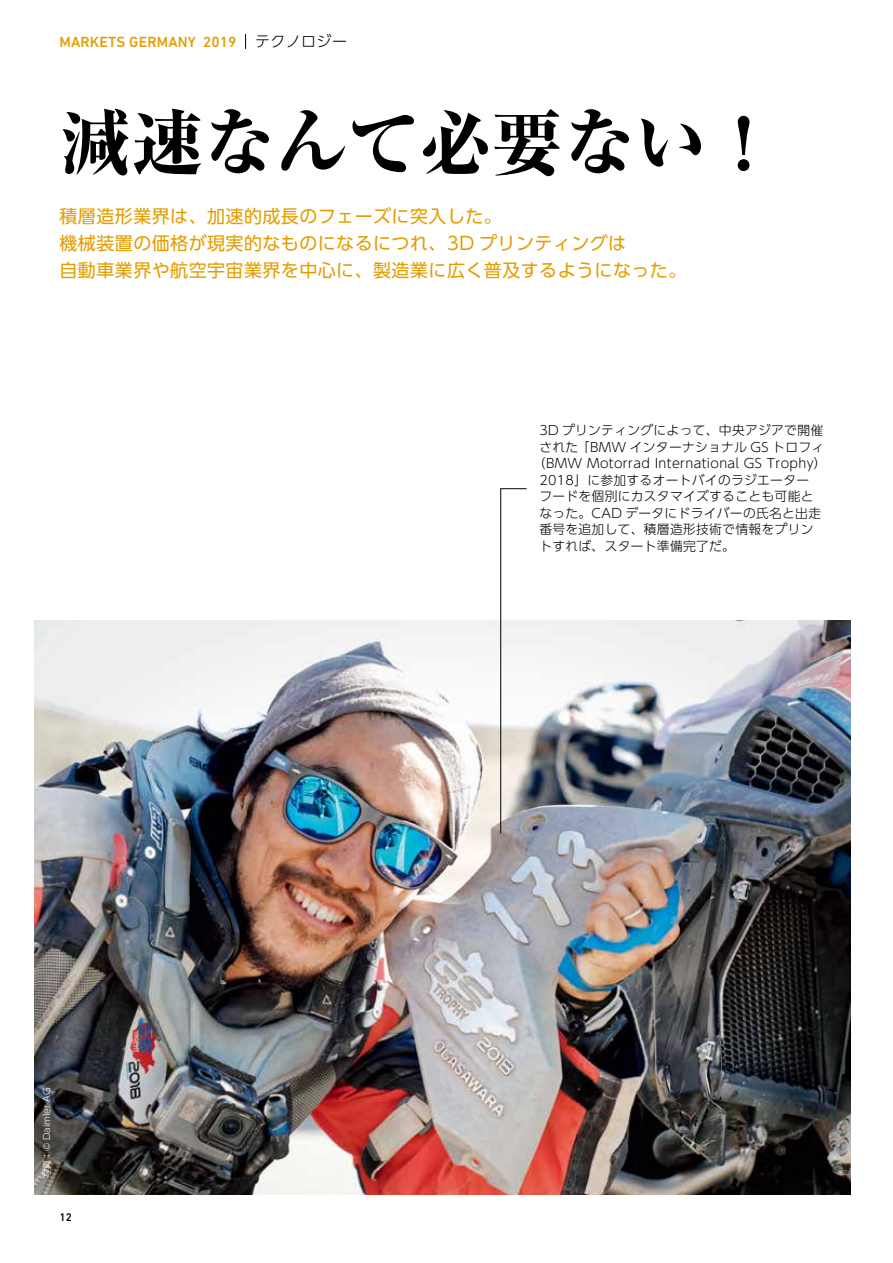
<style>
.page{position:relative;width:893px;height:1263px;background:#fff}
.page>*{position:absolute;margin:0;border:0;box-sizing:border-box;transform-origin:0 0}
.t1{font:800 72px "Ryumin Pro";color:#000}
.t2{font:18px/27px "UD Shin Go Pro";letter-spacing:.025em;color:#e49d00}
.t3{font:500 15px "DIN Next LT Pro";letter-spacing:.01em;color:#e49d00}
.t4{font:300 12.75px "UD Shin Go Pro";letter-spacing:.025em;color:#000}
.t5{font:500 11.25px "DIN Next LT Pro";color:#000}
.t6{font:300 9px "UD Shin Go Pro";color:#fff}
.s1{font-family:"UD Shin Go Pro";font-weight:300;color:#000}
</style>
<div class="page">
<svg style="left:245px;top:34px;width:1px;height:15px"></svg>
<img style="left:34px;top:621px;width:816px;height:574px">
<svg style="left:500px;top:488px;width:27px;height:346px"></svg>
<p class="t3" style="left:60px;top:33px;width:289px">MARKETS GERMANY 2019 <span class="s1">テクノロジー</span></p>
<h1 class="t1" style="left:60px;top:86px;width:721px">減速なんて必要ない！</h1>
<h2 class="t2" style="left:60px;top:202px;width:628px">積層造形業界は、加速的成長のフェーズに突入した。<br>機械装置の価格が現実的なものになるにつれ、3D プリンティングは<br>自動車業界や航空宇宙業界を中心に、製造業に広く普及するようになった。</h2>
<p class="t4" style="left:539px;top:420px;width:285px">3D プリンティングによって、中央アジアで開催</p>
<p class="t4" style="left:539px;top:437px;width:286px">された「BMW インターナショナル GS トロフィ</p>
<p class="t4" style="left:533px;top:453px;width:295px">（BMW Motorrad International GS Trophy）</p>
<p class="t4" style="left:539px;top:470px;width:271px">2018」に参加するオートバイのラジエーター</p>
<p class="t4" style="left:539px;top:486px;width:276px">フードを個別にカスタマイズすることも可能と</p>
<p class="t4" style="left:539px;top:503px;width:283px">なった。CAD データにドライバーの氏名と出走</p>
<p class="t4" style="left:539px;top:519px;width:276px">番号を追加して、積層造形技術で情報をプリン</p>
<p class="t4" style="left:539px;top:536px;width:197px">トすれば、スタート準備完了だ。</p>
<p class="t6" style="left:39px;top:1178px;width:92px;rotate:-90deg">写真：© Daimler AG</p>
<p class="t5" style="left:60px;top:1211px;width:14px">12</p>
</div>
